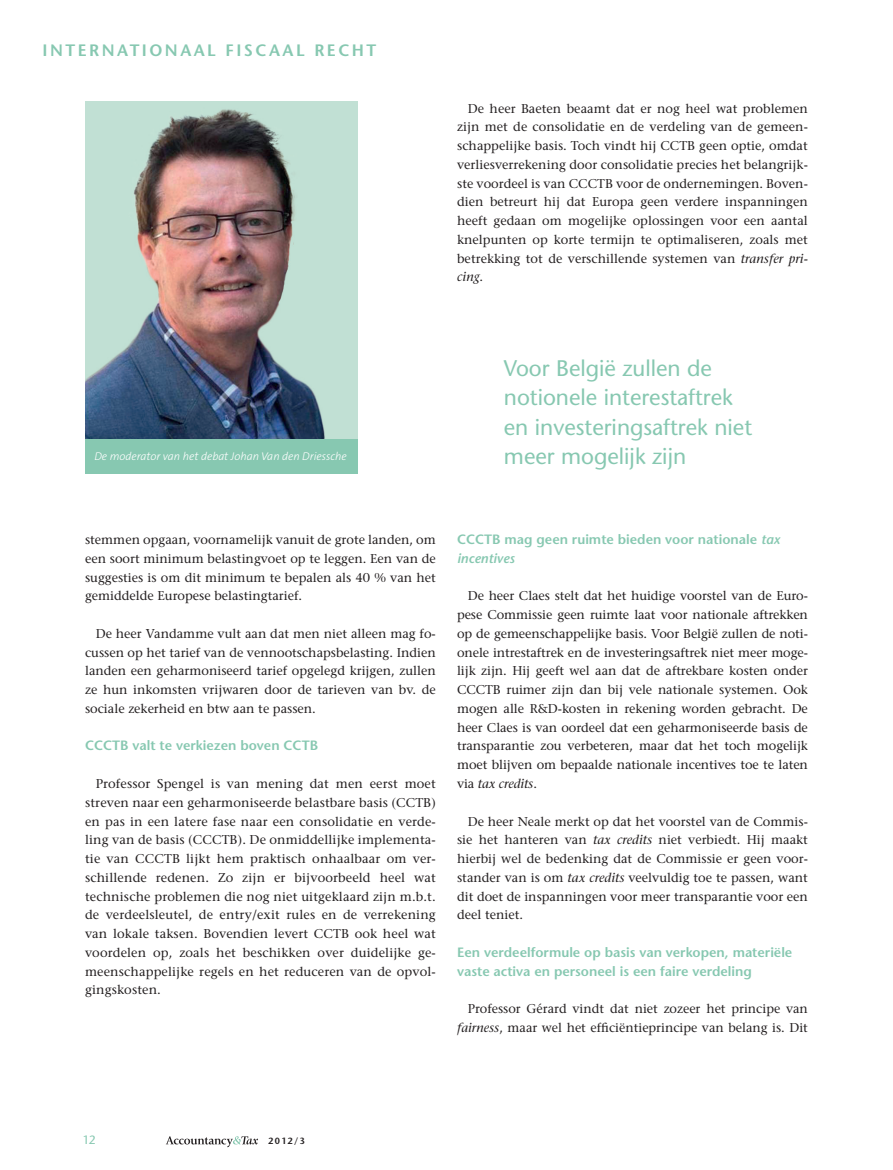
<style>
.page{position:relative;width:893px;height:1170px;background:#fff}
.page>*{position:absolute;margin:0;border:0;box-sizing:border-box;transform-origin:0 0}
.t1{font:500 22.5px/29.2px "Stone Sans Std";color:#87c8b1}
.t2{font:600 16.5px "Stone Sans Std";letter-spacing:.15em;color:#87c8b1}
.t3{font:600 13.5px/18.8px "Stone Sans Std";color:#87c8b1}
.t4{font:500 12.75px/18.8px "Stone Serif Std";color:#231f20;text-align:justify}
.t5{font:500 12px "Stone Sans Std";color:#87c8b1}
.t6{font:italic 300 11.25px "The Sans B3";color:#fff}
.t7{font:600 9px "Stone Sans Std";color:#231f20}
.s1{font-style:italic}
</style>
<div class="page">
<svg style="left:166px;top:1136px;width:92px;height:10px"></svg>
<img style="left:85px;top:102px;width:273px;height:337px">
<div style="left:85px;top:439px;width:273px;height:35px;background:#87c8b1"></div>
<p class="t2" style="left:43px;top:44px;width:335px">INTERNATIONAAL FISCAAL RECHT</p>
<p class="t4" style="left:457px;top:100px;width:352px;text-indent:11px">De heer Baeten beaamt dat er nog heel wat problemen zijn met de consolidatie en de verdeling van de gemeen&shy;schappelijke basis. Toch vindt hij CCTB geen optie, omdat verliesverrekening door consolidatie precies het belangrijk&shy;ste voordeel is van CCCTB voor de ondernemingen. Boven&shy;dien betreurt hij dat Europa geen verdere inspanningen heeft gedaan om mogelijke oplossingen voor een aantal knelpunten op korte termijn te optimaliseren, zoals met betrekking tot de verschillende systemen van <span class="s1">transfer pri&shy;cing</span>.</p>
<p class="t6" style="left:94px;top:452px;width:254px">De moderator van het debat Johan Van den Driessche</p>
<h1 class="t1" style="left:504px;top:355px;width:250px">Voor België zullen de notionele interestaftrek en investeringsaftrek niet meer mogelijk zijn</h1>
<p class="t4" style="left:85px;top:531px;width:352px">stemmen opgaan, voornamelijk vanuit de grote landen, om een soort minimum belastingvoet op te leggen. Een van de suggesties is om dit minimum te bepalen als 40 % van het gemiddelde Europese belastingtarief.</p>
<p class="t4" style="left:85px;top:625px;width:352px;text-indent:11px">De heer Vandamme vult aan dat men niet alleen mag fo&shy;cussen op het tarief van de vennootschapsbelasting. Indien landen een geharmoniseerd tarief opgelegd krijgen, zullen ze hun inkomsten vrijwaren door de tarieven van bv. de sociale zekerheid en btw aan te passen.</p>
<p class="t3" style="left:85px;top:737px;width:235px">CCCTB valt te verkiezen boven CCTB</p>
<p class="t4" style="left:85px;top:775px;width:352px;text-indent:11px">Professor Spengel is van mening dat men eerst moet streven naar een geharmoniseerde belastbare basis (CCTB) en pas in een latere fase naar een consolidatie en verde&shy;ling van de basis (CCCTB). De onmiddellijke implementa&shy;tie van CCCTB lijkt hem praktisch onhaalbaar om ver&shy;schillende redenen. Zo zijn er bijvoorbeeld heel wat technische problemen die nog niet uitgeklaard zijn m.b.t. de verdeelsleutel, de entry/exit rules en de verrekening van lokale taksen. Bovendien levert CCTB ook heel wat voordelen op, zoals het beschikken over duidelijke ge&shy;meenschappelijke regels en het reduceren van de opvol&shy;gingskosten.</p>
<p class="t3" style="left:457px;top:531px;width:325px">CCCTB mag geen ruimte bieden voor nationale <span class="s1">tax incentives</span></p>
<p class="t4" style="left:457px;top:587px;width:352px;text-indent:11px">De heer Claes stelt dat het huidige voorstel van de Euro&shy;pese Commissie geen ruimte laat voor nationale aftrekken op de gemeenschappelijke basis. Voor België zullen de noti&shy;onele intrestaftrek en de investeringsaftrek niet meer moge&shy;lijk zijn. Hij geeft wel aan dat de aftrekbare kosten onder CCCTB ruimer zijn dan bij vele nationale systemen. Ook mogen alle R&amp;D-kosten in rekening worden gebracht. De heer Claes is van oordeel dat een geharmoniseerde basis de transparantie zou verbeteren, maar dat het toch mogelijk moet blijven om bepaalde nationale incentives toe te laten via <span class="s1">tax credits</span>.</p>
<p class="t4" style="left:457px;top:812px;width:352px;text-indent:11px">De heer Neale merkt op dat het voorstel van de Commis&shy;sie het hanteren van <span class="s1">tax credits</span> niet verbiedt. Hij maakt hierbij wel de bedenking dat de Commissie er geen voor&shy;stander van is om <span class="s1">tax credits</span> veelvuldig toe te passen, want dit doet de inspanningen voor meer transparantie voor een deel teniet.</p>
<p class="t3" style="left:457px;top:943px;width:337px">Een verdeelformule op basis van verkopen, materiële vaste activa en personeel is een faire verdeling</p>
<p class="t4" style="left:457px;top:1000px;width:352px;text-align:right">Professor Gérard vindt dat niet zozeer het principe van <span class="s1">fairness</span>, maar wel het efficiëntieprincipe van belang is. Dit</p>
<p class="t5" style="left:83px;top:1135px;width:14px">12</p>
<p class="t7" style="left:268px;top:1137px;width:39px">2012/3</p>
</div>
